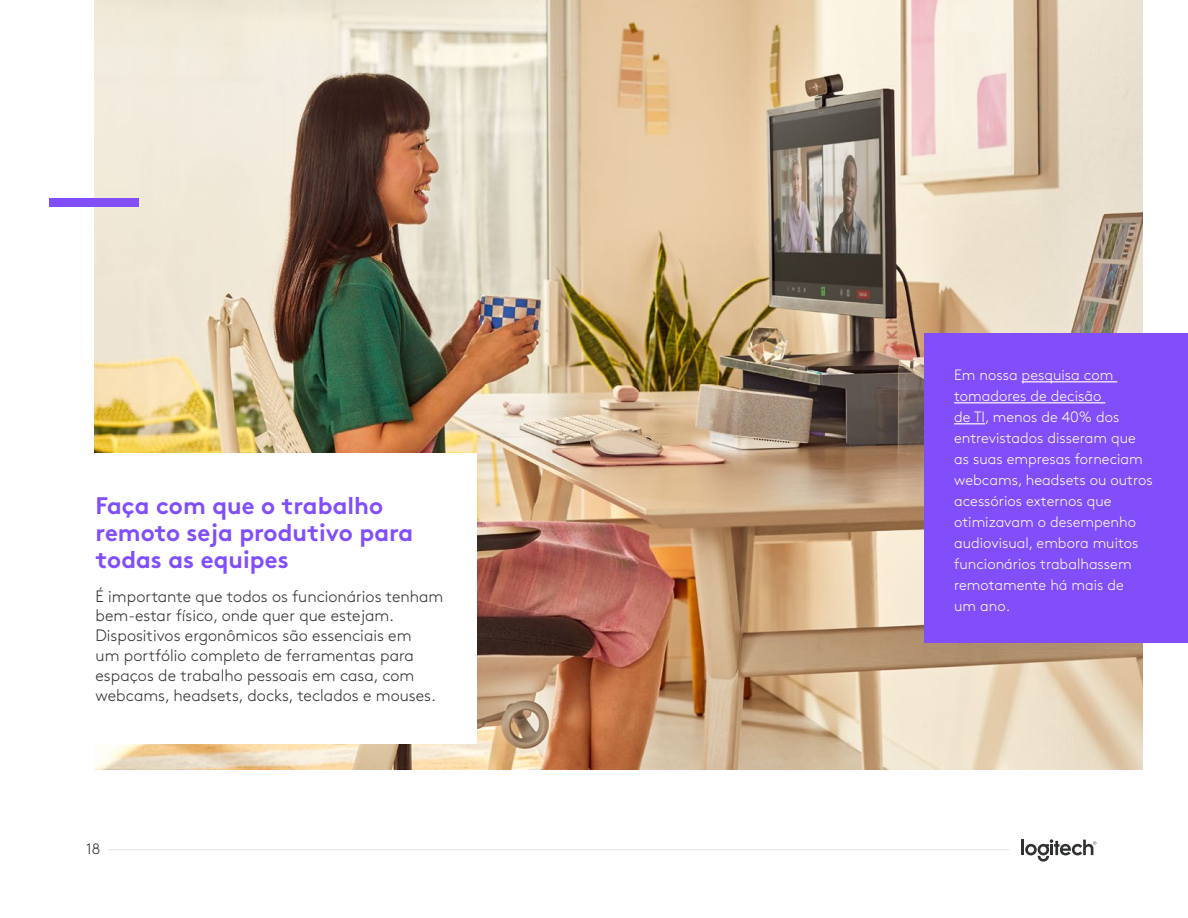
<style>
.page{position:relative;width:1188px;height:918px;background:#fff}
.page>*{position:absolute;margin:0;border:0;box-sizing:border-box;transform-origin:0 0}
.t1{font:700 24px/27px "Brown Pro";color:#814efa}
.t2{font:300 16.5px/19.8px "Brown Pro";color:#2f3132}
.t3{font:300 15px/21px "Brown Pro";color:#fff}
.t4{font:300 15px "Brown Pro";color:#2f3132}
</style>
<div class="page">
<img style="left:94px;top:0;width:1049px;height:770px">
<div style="left:0;top:453px;width:476px;height:291px;background:#fff"></div>
<div style="left:50px;top:198px;width:90px;height:9px;background:#814efa"></div>
<svg style="left:1022px;top:839px;width:74px;height:23px"></svg>
<hr style="left:108px;top:849px;width:902px;height:1px;background:#e1e2e3">
<div style="left:924px;top:333px;width:264px;height:309px;background:#814efa"></div>
<hr style="left:1022px;top:381px;width:95px;height:1px;background:#fff">
<hr style="left:954px;top:402px;width:151px;height:1px;background:#fff">
<hr style="left:954px;top:423px;width:31px;height:1px;background:#fff">
<h1 class="t1" style="left:96px;top:490px;width:319px">Faça com que o trabalho remoto seja produtivo para todas as equipes</h1>
<p class="t2" style="left:96px;top:585px;width:349px">É importante que todos os funcionários tenham bem-estar físico, onde quer que estejam.<br>Dispositivos ergonômicos são essenciais em<br>um portfólio completo de ferramentas para espaços de trabalho pessoais em casa, com webcams, headsets, docks, teclados e mouses.</p>
<p class="t4" style="left:86px;top:838px;width:16px">18</p>
<p class="t3" style="left:954px;top:364px;width:200px">Em nossa pesquisa com tomadores de decisão<br>de TI, menos de 40% dos entrevistados disseram que as suas empresas forneciam webcams, headsets ou outros acessórios externos que otimizavam o desempenho audiovisual, embora muitos funcionários trabalhassem remotamente há mais de<br>um ano.</p>
</div>
